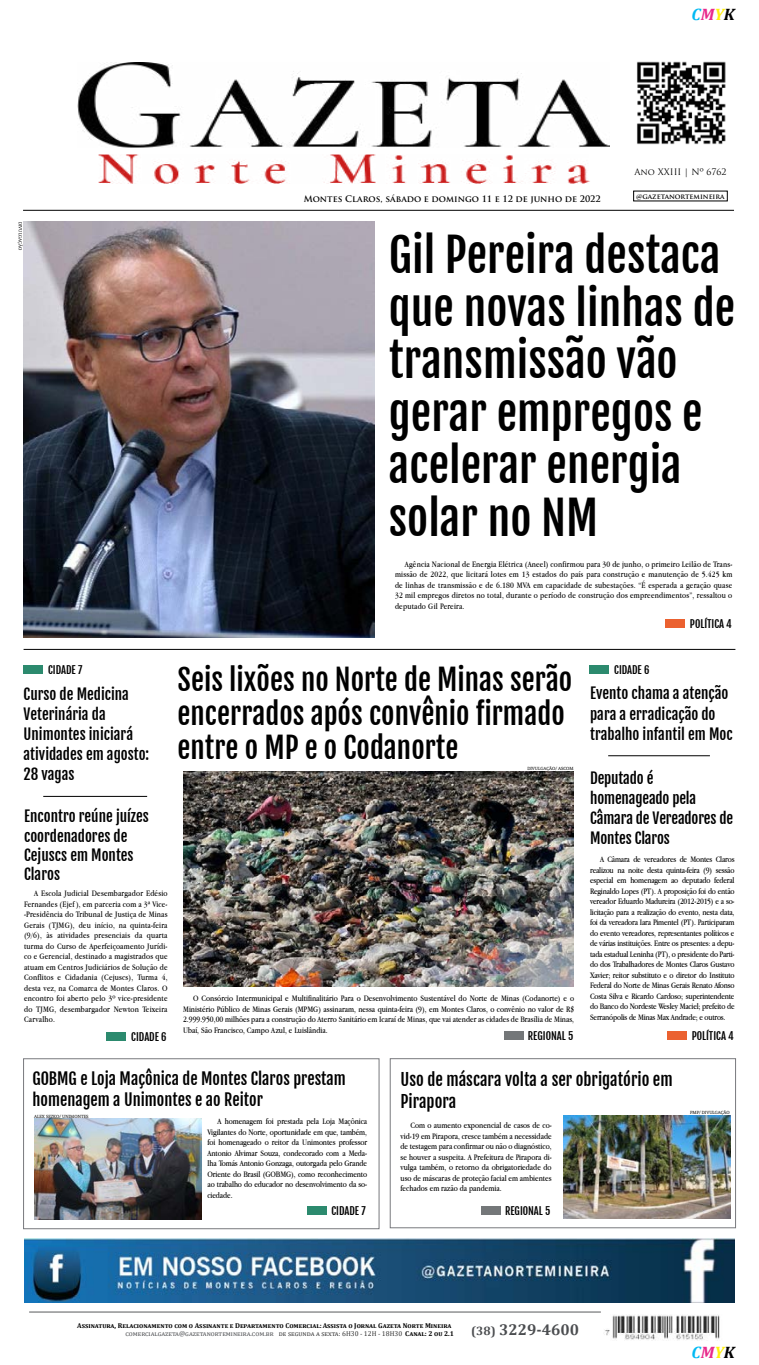
<style>
.page{position:relative;width:759px;height:1365px;background:#fff}
.page>*{position:absolute;margin:0;border:0;box-sizing:border-box;transform-origin:0 0}
.t1{font:45.5px/52.5px "Fjalla One";color:#000}
.t2{font:28.88px/34.1px "Fjalla One";color:#000}
.t3{font:16.62px/21.9px "Fjalla One";color:#000}
.t4{font:italic 700 16.62px "Cambria";color:#00b9f3}
.t5{font:16.19px/21.2px "Fjalla One";color:#000}
.t6{font:700 15.75px "Cambria";color:#4b4d50}
.t7{font:14.88px/20.1px "Fjalla One";color:#000}
.t8{font:700 12.25px "Cambria";color:#4b4d50}
.t9{font:10.5px "Fjalla One";color:#000}
.t10{font:8.75px/10.5px "Apple Garamond";color:#000;text-align:justify}
.t11{font:8.75px/10.5px "Apple Garamond";letter-spacing:.02em;color:#000;text-align:right}
.t12{font:8.75px/10.5px "Apple Garamond";letter-spacing:-.02em;color:#000}
.t13{font:700 8.75px "Trajan Pro";color:#000}
.t14{font:8.75px "Trajan Pro";color:#000}
.t15{font:700 7px "Cambria";color:#000}
.t16{font:7px "Cambria";color:#333}
.t17{font:7px "Cambria";letter-spacing:.055em;color:#4b4d50}
.t18{font:700 7px "Trajan Pro";color:#000}
.t19{font:4.38px "Andada";color:#000}
.s1{color:#e82a8c}
.s2{color:#fff00c}
.s3{color:#000}
.s4{font-weight:700;color:#000}
</style>
<div class="page">
<hr style="left:29px;top:1311px;width:572px;height:1px;background:#58595b">
<img style="left:78px;top:63px;width:532px;height:121px">
<img style="left:637px;top:61px;width:89px;height:84px">
<div style="left:667px;top:1031px;width:20px;height:8px;background:#eb6130"></div>
<div style="left:590px;top:665px;width:19px;height:8px;background:#2c8a6e"></div>
<div style="left:107px;top:1032px;width:19px;height:8px;background:#2c8a6e"></div>
<div style="left:24px;top:665px;width:19px;height:8px;background:#2c8a6e"></div>
<hr style="left:23px;top:210px;width:711px;height:1px;background:#000">
<img style="left:605px;top:1315px;width:115px;height:25px">
<div style="left:23px;top:1058px;width:356px;height:170px;border:1px solid #78797d"></div>
<hr style="left:24px;top:649px;width:711px;height:1px;background:#000">
<hr style="left:43px;top:796px;width:104px;height:1px;background:#000">
<hr style="left:608px;top:755px;width:102px;height:1px;background:#000">
<img style="left:24px;top:1238px;width:711px;height:64px">
<img style="left:184px;top:771px;width:390px;height:215px">
<img style="left:24px;top:222px;width:350px;height:415px">
<div style="left:390px;top:1058px;width:346px;height:169px;border:1px solid #78797d"></div>
<img style="left:564px;top:1115px;width:167px;height:103px">
<div style="left:504px;top:1031px;width:20px;height:8px;background:#747779"></div>
<div style="left:481px;top:1205px;width:20px;height:9px;background:#747779"></div>
<div style="left:665px;top:619px;width:20px;height:9px;background:#eb6130"></div>
<div style="left:307px;top:1205px;width:19px;height:9px;background:#2c8a6e"></div>
<img style="left:34px;top:1118px;width:167px;height:100px">
<h3 class="t4" style="left:692px;top:2px;width:45px">C<span class="s1">M</span><span class="s2">Y</span><span class="s3">K</span></h3>
<p class="t19" style="left:23px;top:222px;width:30px;rotate:90deg">DIVULGAÇÃO</p>
<p class="t13" style="left:304px;top:193px;width:298px">Montes Claros, sábado e domingo 11 e 12 de junho de 2022</p>
<p class="t14" style="left:634px;top:166px;width:94px">Ano XXIII | Nº 6762</p>
<p class="t18" style="left:636px;top:192px;width:90px">@gazetanortemineira</p>
<h1 class="t1" style="left:389px;top:229px;width:348px">Gil Pereira destaca que novas linhas de transmissão vão gerar empregos e acelerar energia solar no NM</h1>
<p class="t11" style="left:405px;top:558px;width:329px">Agência Nacional de Energia Elétrica (Aneel) confirmou para 30 de junho o, primeiro Leilão de Trans-</p>
<p class="t10" style="left:395px;top:579px;width:339px">de linhas de transmissão e de 6.180 MVA em capacidade de subestações “. É esperada a geração quase 32 mil empregos diretos no total, durante o período de construção dos empreendimentos ,” ressaltou o deputado Gil Pereira.</p>
<p class="t11" style="left:395px;top:569px;width:339px">missão de 2022, que licitará lotes em 13 estados do país para construção e manutenção de 5.425 km</p>
<p class="t9" style="left:690px;top:617px;width:43px">POLÍTICA 4</p>
<p class="t9" style="left:48px;top:663px;width:36px">CIDADE 7</p>
<h3 class="t7" style="left:24px;top:684px;width:127px">Curso de Medicina<br>Veterinária da<br>Unimontes iniciará atividades em agosto:<br>28 vagas</h3>
<h3 class="t7" style="left:24px;top:806px;width:126px;line-height:19.2px">Encontro reúne juízes coordenadores de<br>Cejuscs em Montes<br>Claros</h3>
<p class="t11" style="left:24px;top:887px;width:145px">A Escola Judicial Desembargador Edésio Fernandes (Ejef ,) em parceria com ª3a Vice--Presidência do Tribunal de Justiça de Minas Gerais (TJMG ,) deu início, na quinta-feira quarta</p>
<p class="t10" style="left:24px;top:929px;width:19px">(9/6 ,)</p>
<p class="t11" style="left:24px;top:950px;width:145px">co e Gerencial, destinado a magistrados que</p>
<p class="t11" style="left:57px;top:929px;width:34px">atividades</p>
<p class="t10" style="left:135px;top:929px;width:9px">da</p>
<p class="t10" style="left:46px;top:929px;width:8px">às</p>
<p class="t11" style="left:94px;top:929px;width:38px">presenciais</p>
<p class="t11" style="left:24px;top:940px;width:145px">turma do Curso de Aperfeiçoamento Jurídi-</p>
<p class="t10" style="left:24px;top:961px;width:145px">atuam em Centros Judiciários de Solução de Conflitos e Cidadania (Cejuscs ,) Turma 4, desta vez, na Comarca de Montes Claros O. encontro foi aberto pelo º3 vice-presidente do TJMG, desembargador Newton Teixeira Carvalho.</p>
<p class="t9" style="left:131px;top:1030px;width:37px">CIDADE 6</p>
<h2 class="t2" style="left:178px;top:662px;width:396px">Seis lixões no Norte de Minas serão encerrados após convênio firmado entre o MP oe Codanorte</h2>
<p class="t19" style="left:527px;top:766px;width:48px">DIVULGAÇÃO/ ASCOM</p>
<p class="t10" style="left:183px;top:992px;width:393px;text-indent:10px">O Consórcio Intermunicipal e Multifinalitário Para o Desenvolvimento Sustentável do Norte de Minas (Codanorte) oe Ministério Público de Minas Gerais (MPMG) assinaram, nessa quinta-feira ,)9( em Montes Claros o, convênio no valor de $R 2.999.950,00 milhões para a construção do Aterro Sanitário em Icaraí de Minas, que vai atender as cidades de Brasília de Minas, Ubaí, São Francisco, Campo Azul e, Luislândia.</p>
<p class="t9" style="left:528px;top:1029px;width:47px">REGIONAL 5</p>
<p class="t9" style="left:614px;top:663px;width:37px">CIDADE 6</p>
<h3 class="t7" style="left:590px;top:683px;width:144px">Evento chama a atenção para a erradicação do trabalho infantil em Moc</h3>
<h3 class="t7" style="left:590px;top:767px;width:144px">Deputado é homenageado pela<br>Câmara de Vereadores de<br>Montes Claros</h3>
<p class="t10" style="left:590px;top:853px;width:146px;text-indent:10px">A Câmara de vereadores de Montes Claros realizou na noite desta quinta-feira (9) sessão especial em homenagem ao deputado federal Reginaldo Lopes (PT A.) proposição foi do então</p>
<p class="t12" style="left:590px;top:906px;width:146px">licitação para a realização do evento, nesta data,</p>
<p class="t12" style="left:590px;top:895px;width:146px">vereador Eduardo Madureira (2012-2015 s oae) -</p>
<p class="t12" style="left:590px;top:916px;width:146px">foi da vereadora Iara Pimentel (PT .) Participaram do evento vereadores, representantes políticos e</p>
<p class="t12" style="left:590px;top:958px;width:146px">do dos Trabalhadores de Montes Claros Gustavo</p>
<p class="t12" style="left:590px;top:937px;width:146px">de várias instituições. Entre os presentes a: depu-</p>
<p class="t10" style="left:590px;top:969px;width:146px">Xavier; reitor substituto oe diretor do Instituto Federal do Norte de Minas Gerais Renato Afonso Costa Silva e Ricardo Cardoso; superintendente do Banco do Nordeste Wesley Maciel; prefeito de Serranópolis de Minas Max Andrade e; outros.</p>
<p class="t12" style="left:590px;top:948px;width:146px">tada estadual Leninha (PT o,) presidente do Parti-</p>
<p class="t9" style="left:692px;top:1029px;width:44px">POLÍTICA 4</p>
<h3 class="t5" style="left:32px;top:1067px;width:315px">GOBMG e Loja Maçônica de Montes Claros prestam homenagem a Unimontes e ao Reitor</h3>
<p class="t19" style="left:34px;top:1113px;width:56px">ALEX SEZKO/ UNIMONTES</p>
<p class="t10" style="left:217px;top:1115px;width:151px">A homenagem foi prestada pela Loja Maçônica</p>
<p class="t10" style="left:208px;top:1126px;width:161px">Vigilantes do Norte, oportunidade em que, também, foi homenageado o reitor da Unimontes professor</p>
<p class="t10" style="left:208px;top:1157px;width:161px">lha Tomás Antonio Gonzaga, outorgada pelo Grande</p>
<p class="t10" style="left:208px;top:1147px;width:161px">Antonio Alvimar Souza, condecorado com a Meda-</p>
<p class="t10" style="left:208px;top:1168px;width:161px">Oriente do Brasil (GOBMG ,) como reconhecimento</p>
<p class="t10" style="left:208px;top:1189px;width:27px">ciedade.</p>
<p class="t10" style="left:208px;top:1178px;width:161px">ao trabalho do educador no desenvolvimento da so-</p>
<h3 class="t3" style="left:401px;top:1068px;width:274px">Uso de máscara volta a ser obrigatório em<br>Pirapora</h3>
<p class="t10" style="left:410px;top:1119px;width:143px">Com o aumento exponencial de casos de co-</p>
<p class="t10" style="left:401px;top:1140px;width:153px">de testagem para confirmar ou não o diagnóstico,</p>
<p class="t10" style="left:401px;top:1161px;width:153px">vulga também o, retorno da obrigatoriedade do</p>
<p class="t10" style="left:401px;top:1130px;width:153px">vid-19 em Pirapora, cresce também a necessidade</p>
<p class="t10" style="left:401px;top:1151px;width:153px">se houver a suspeita A. Prefeitura de Pirapora di-</p>
<p class="t10" style="left:401px;top:1172px;width:153px">uso de máscaras de proteção facial em ambientes fechados em razão da pandemia.</p>
<p class="t19" style="left:690px;top:1109px;width:41px">PMP/ DIVULGAÇÃO</p>
<p class="t9" style="left:331px;top:1204px;width:36px">CIDADE 7</p>
<p class="t9" style="left:505px;top:1204px;width:47px">REGIONAL 5</p>
<p class="t15" style="left:77px;top:1320px;width:376px">Assinatura, Relacionamento com o Assinante e Departamento Comercial:Assista o Jornal Gazeta Norte Mineira</p>
<h3 class="t6" style="left:499px;top:1317px;width:81px">3229-4600</h3>
<h3 class="t8" style="left:471px;top:1321px;width:26px">(38)</h3>
<p class="t17" style="left:125px;top:1329px;width:149px">comercialgazeta@gazetanortemineira.com.br</p>
<p class="t16" style="left:279px;top:1329px;width:177px">de segunda a sexta H6: 30 - 12H - 18H30 <span class="s4">Canal 2: ou 2.1</span></p>
<h3 class="t4" style="left:692px;top:1340px;width:45px">C<span class="s1">M</span><span class="s2">Y</span><span class="s3">K</span></h3>
</div>
